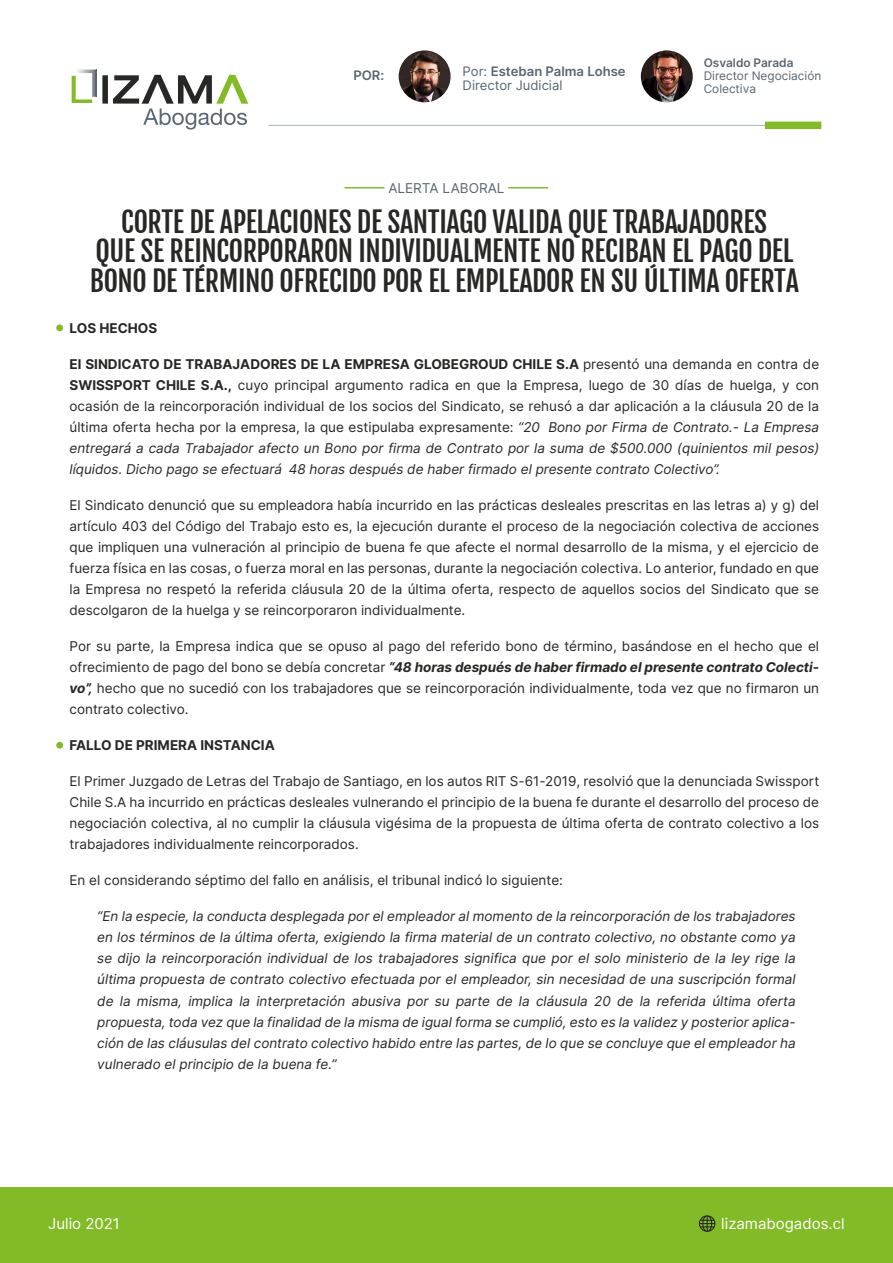
<style>
.page{position:relative;width:893px;height:1263px;background:#fff}
.page>*{position:absolute;margin:0;border:0;box-sizing:border-box;transform-origin:0 0}
.t1{font:28.05px/29.4px "Fjalla One";letter-spacing:-.015em;color:#272726;text-align:center}
.t2{font:15px "Inter";color:#fff}
.t3{font:13.5px/21px "Inter";color:#272726;text-align:justify}
.t4{font:italic 13.5px/21px "Inter";color:#272726;text-align:justify}
.t5{font:700 13.5px "Inter";color:#272726}
.t6{font:13.5px "Inter";color:#5a6670}
.t7{font:13.05px/13.8px "Inter";color:#5a6670}
.t8{font:600 13.05px "Inter";color:#5a6670}
.t9{font:11.85px/13px "Inter";color:#5a6670}
.t10{font:600 11.85px "Inter";color:#5a6670}
.s1{font-weight:600}
.s2{font-weight:700}
.s3{font-style:italic}
.s4{font-weight:700;font-style:italic}
</style>
<div class="page">
<div style="left:0;top:1187px;width:893px;height:76px;background:#82bb27"></div>
<svg style="left:699px;top:1215px;width:16px;height:17px"></svg>
<svg style="left:72px;top:70px;width:25px;height:33px"></svg>
<div style="left:102px;top:75px;width:6px;height:29px;border:2px solid #272726"></div>
<svg style="left:113px;top:74px;width:136px;height:56px"></svg>
<hr style="left:268px;top:125px;width:553px;height:1px;background:#5a6670">
<div style="left:765px;top:122px;width:56px;height:7px;background:#82bb27"></div>
<hr style="left:345px;top:187px;width:39px;height:1px;background:#82bb27">
<hr style="left:508px;top:187px;width:40px;height:1px;background:#82bb27">
<div style="left:56px;top:324px;width:7px;height:7px;background:#82bb27;border-radius:50%"></div>
<div style="left:56px;top:742px;width:7px;height:7px;background:#82bb27;border-radius:50%"></div>
<img style="left:641px;top:50px;width:52px;height:52px;border-radius:26px">
<img style="left:399px;top:50px;width:52px;height:52px;border-radius:26px">
<p class="t8" style="left:353px;top:66px;width:32px">POR:</p>
<p class="t7" style="left:463px;top:64px;width:165px">Por: <span class="s1">Esteban Palma Lohse<br></span>Director Judicial</p>
<p class="t6" style="left:388px;top:178px;width:118px">ALERTA LABORAL</p>
<p class="t10" style="left:704px;top:54px;width:91px">Osvaldo Parada</p>
<p class="t9" style="left:704px;top:69px;width:119px">Director Negociación<br>Colectiva</p>
<h1 class="t1" style="left:90px;top:207px;width:710px">CORTE DE APELACIONES DE SANTIAGO VALIDA QUE TRABAJADORES<br>QUE SE REINCORPORARON INDIVIDUALMENTE NO RECIBAN EL PAGO DEL<br>BONO DE TÉRMINO OFRECIDO POR EL EMPLEADOR EN SU ÚLTIMA OFERTA</h1>
<p class="t5" style="left:70px;top:318px;width:89px">LOS HECHOS</p>
<p class="t3" style="left:70px;top:353px;width:751px"><span class="s2">El SINDICATO DE TRABAJADORES DE LA EMPRESA GLOBEGROUD CHILE S.A</span> presentó una demanda en contra de <span class="s2">SWISSPORT CHILE S.A.,</span> cuyo principal argumento radica en que la Empresa, luego de 30 días de huelga, y con ocasión de la reincorporación individual de los socios del Sindicato, se rehusó a dar aplicación a la cláusula 20 de la última oferta hecha por la empresa, la que estipulaba expresamente: <span class="s3">“20 Bono por Firma de Contrato.- La Empresa entregará a cada Trabajador afecto un Bono por firma de Contrato por la suma de $500.000 (quinientos mil pesos) líquidos. Dicho pago se efectuará 48 horas después de haber firmado el presente contrato Colectivo”.</span></p>
<p class="t3" style="left:70px;top:494px;width:751px">El Sindicato denunció que su empleadora había incurrido en las prácticas desleales prescritas en las letras a) y g) del artículo 403 del Código del Trabajo esto es, la ejecución durante el proceso de la negociación colectiva de acciones que impliquen una vulneración al principio de buena fe que afecte el normal desarrollo de la misma, y el ejercicio de fuerza física en las cosas, o fuerza moral en las personas, durante la negociación colectiva. Lo anterior, fundado en que la Empresa no respetó la referida cláusula 20 de la última oferta, respecto de aquellos socios del Sindicato que se descolgaron de la huelga y se reincorporaron individualmente.</p>
<p class="t3" style="left:70px;top:635px;width:751px">Por su parte, la Empresa indica que se opuso al pago del referido bono de término, basándose en el hecho que el ofrecimiento de pago del bono se debía concretar <span class="s4">“48 horas después de haber firmado el presente contrato Colecti&shy;vo”,</span> hecho que no sucedió con los trabajadores que se reincorporación individualmente, toda vez que no firmaron un contrato colectivo.</p>
<p class="t5" style="left:70px;top:735px;width:207px">FALLO DE PRIMERA INSTANCIA</p>
<p class="t3" style="left:70px;top:770px;width:751px">El Primer Juzgado de Letras del Trabajo de Santiago, en los autos RIT S-61-2019, resolvió que la denunciada Swissport Chile S.A ha incurrido en prácticas desleales vulnerando el principio de la buena fe durante el desarrollo del proceso de negociación colectiva, al no cumplir la cláusula vigésima de la propuesta de última oferta de contrato colectivo a los trabajadores individualmente reincorporados.</p>
<p class="t3" style="left:70px;top:869px;width:495px">En el considerando séptimo del fallo en análisis, el tribunal indicó lo siguiente:</p>
<p class="t4" style="left:97px;top:905px;width:700px">“En la especie, la conducta desplegada por el empleador al momento de la reincorporación de los trabajadores en los términos de la última oferta, exigiendo la firma material de un contrato colectivo, no obstante como ya se dijo la reincorporación individual de los trabajadores significa que por el solo ministerio de la ley rige la última propuesta de contrato colectivo efectuada por el empleador, sin necesidad de una suscripción formal de la misma, implica la interpretación abusiva por su parte de la cláusula 20 de la referida última oferta propuesta, toda vez que la finalidad de la misma de igual forma se cumplió, esto es la validez y posterior aplica&shy;ción de las cláusulas del contrato colectivo habido entre las partes, de lo que se concluye que el empleador ha vulnerado el principio de la buena fe.”</p>
<p class="t2" style="left:48px;top:1213px;width:73px">Julio 2021</p>
<p class="t2" style="left:721px;top:1212px;width:125px">lizamabogados.cl</p>
</div>
